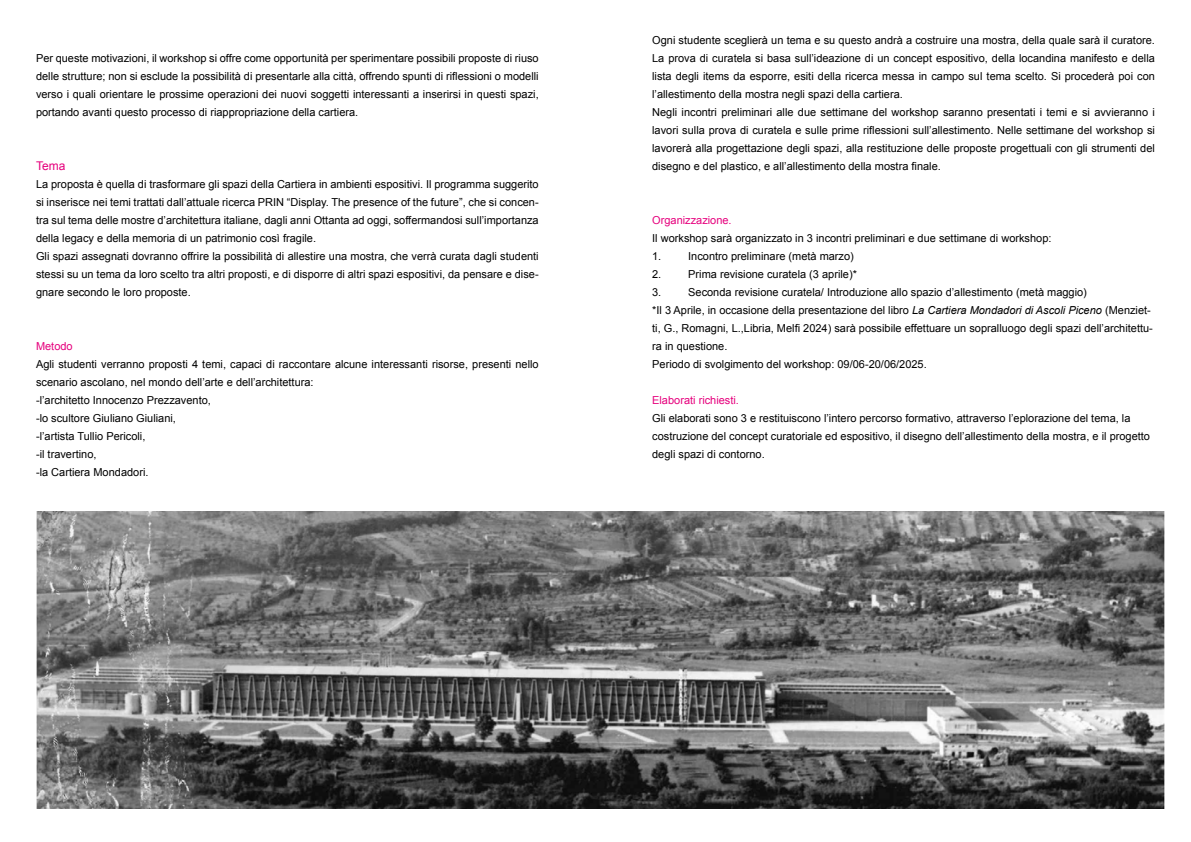
<style>
.page{position:relative;width:1191px;height:842px;background:#fff}
.page>*{position:absolute;margin:0;border:0;box-sizing:border-box;transform-origin:0 0}
.t1{font:12px "Arial";color:#e6007d}
.t2{font:11px/18px "Arial";color:#000}
.t3{font:11px "Arial";color:#e6007d}
.s1{font-style:italic}
</style>
<div class="page">
<img style="left:36px;top:511px;width:1128px;height:298px">
<p class="t2" style="left:36px;top:49px;width:504px;text-align:justify">Per queste motivazioni, il workshop si offre come opportunità per sperimentare possibili proposte di riuso delle strutture; non si esclude la possibilità di presentarle alla città, offrendo spunti di riflessioni o modelli verso i quali orientare le prossime operazioni dei nuovi soggetti interessanti a inserirsi in questi spazi, portando avanti questo processo di riappropriazione della cartiera.</p>
<p class="t1" style="left:36px;top:158px;width:31px">Tema</p>
<p class="t2" style="left:36px;top:175px;width:504px">La proposta è quella di trasformare gli spazi della Cartiera in ambienti espositivi. Il programma suggerito si inserisce nei temi trattati dall’attuale ricerca PRIN “Display. The presence of the future”, che si concen&shy;tra sul tema delle mostre d’architettura italiane, dagli anni Ottanta ad oggi, soffermandosi sull’importanza della legacy e della memoria di un patrimonio così fragile.<br>Gli spazi assegnati dovranno offrire la possibilità di allestire una mostra, che verrà curata dagli studenti stessi su un tema da loro scelto tra altri proposti, e di disporre di altri spazi espositivi, da pensare e dise&shy;gnare secondo le loro proposte.</p>
<p class="t3" style="left:36px;top:339px;width:38px">Metodo</p>
<p class="t2" style="left:36px;top:355px;width:504px">Agli studenti verranno proposti 4 temi, capaci di raccontare alcune interessanti risorse, presenti nello scenario ascolano, nel mondo dell’arte e dell’architettura:<br>-l’architetto Innocenzo Prezzavento,<br>-lo scultore Giuliano Giuliani,<br>-l’artista Tullio Pericoli,<br>-il travertino,<br>-la Cartiera Mondadori.</p>
<p class="t2" style="left:652px;top:31px;width:504px">Ogni studente sceglierà un tema e su questo andrà a costruire una mostra, della quale sarà il curatore.<br>La prova di curatela si basa sull’ideazione di un concept espositivo, della locandina manifesto e della lista degli items da esporre, esiti della ricerca messa in campo sul tema scelto. Si procederà poi con l’allestimento della mostra negli spazi della cartiera.<br>Negli incontri preliminari alle due settimane del workshop saranno presentati i temi e si avvieranno i lavori sulla prova di curatela e sulle prime riflessioni sull’allestimento. Nelle settimane del workshop si lavorerà alla progettazione degli spazi, alla restituzione delle proposte progettuali con gli strumenti del disegno e del plastico, e all’allestimento della mostra finale.</p>
<p class="t3" style="left:652px;top:213px;width:81px">Organizzazione.</p>
<p class="t2" style="left:652px;top:229px;width:401px">Il workshop sarà organizzato in 3 incontri preliminari e due settimane di workshop:<br>1.</p>
<p class="t2" style="left:688px;top:247px;width:167px">Incontro preliminare (metà marzo)</p>
<p class="t2" style="left:652px;top:265px;width:11px">2.</p>
<p class="t2" style="left:688px;top:265px;width:170px">Prima revisione curatela (3 aprile)*</p>
<p class="t2" style="left:652px;top:283px;width:11px">3.</p>
<p class="t2" style="left:652px;top:283px;width:502px;text-indent:36px">Seconda revisione curatela/ Introduzione allo spazio d’allestimento (metà maggio)<br>*Il 3 Aprile, in occasione della presentazione del libro <span class="s1">La Cartiera Mondadori di Ascoli Piceno</span> (Menziet&shy;ti, G., Romagni, L.,Libria, Melfi 2024) sarà possibile effettuare un sopralluogo degli spazi dell’architettu&shy;ra in questione.<br>Periodo di svolgimento del workshop: 09/06-20/06/2025.</p>
<p class="t3" style="left:652px;top:393px;width:88px">Elaborati richiesti.</p>
<p class="t2" style="left:652px;top:409px;width:499px">Gli elaborati sono 3 e restituiscono l’intero percorso formativo, attraverso l’eplorazione del tema, la costruzione del concept curatoriale ed espositivo, il disegno dell’allestimento della mostra, e il progetto degli spazi di contorno.</p>
</div>
